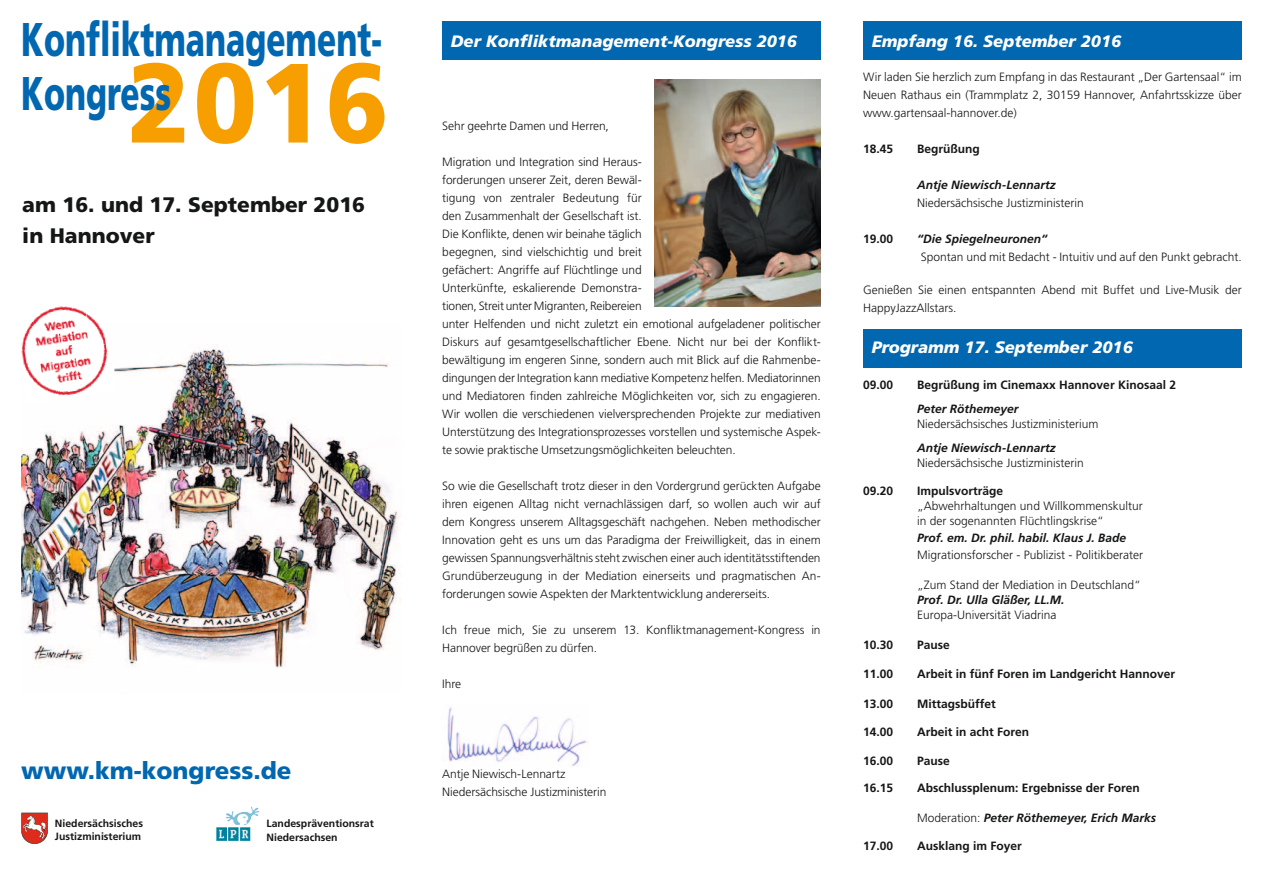
<style>
.page{position:relative;width:1263px;height:893px;background:#fff}
.page>*{position:absolute;margin:0;border:0;box-sizing:border-box;transform-origin:0 0}
.t1{font:900 112.5px "Frutiger";color:#f79e00;scale:.92 1}
.t2{font:900 47.25px/54px "Frutiger";color:#0067b0;scale:.67 1}
.t3{font:900 24px "Frutiger";color:#0067b0}
.t4{font:900 21px/31.5px "Frutiger";color:#151616}
.t5{font:italic 900 16.5px "Frutiger";color:#fff}
.t6{font:300 12px/18px "Frutiger";letter-spacing:-.005em;color:#151616}
.t7{font:700 12px "Frutiger";color:#151616}
.t8{font:italic 700 12px "Frutiger";color:#151616}
.t9{font:700 10.5px/13.5px "Frutiger";color:#151616}
.s1{font-weight:300;font-style:normal}
</style>
<div class="page">
<img style="left:230px;top:807px;width:22px;height:10px">
<svg style="left:21px;top:813px;width:27px;height:31px"></svg>
<img style="left:22px;top:346px;width:378px;height:322px">
<svg style="left:21px;top:306px;width:97px;height:99px"></svg>
<img style="left:447px;top:707px;width:141px;height:60px">
<div style="left:442px;top:21px;width:379px;height:39px;background:#0067b0"></div>
<img style="left:654px;top:80px;width:167px;height:227px">
<div style="left:863px;top:21px;width:379px;height:39px;background:#0067b0"></div>
<div style="left:863px;top:330px;width:379px;height:38px;background:#0067b0"></div>
<h2 class="t2" style="left:21px;top:12px;width:540px">Konfliktmanagement-<br>Kongress</h2>
<h1 class="t1" style="left:128px;top:35px;width:285px">2016</h1>
<h3 class="t4" style="left:22px;top:189px;width:344px">am 16. und 17. September 2016 in Hannover</h3>
<h3 class="t3" style="left:21px;top:756px;width:272px">www.km-kongress.de</h3>
<p class="t9" style="left:55px;top:816px;width:90px">Niedersächsisches<br>Justizministerium</p>
<p class="t9" style="left:266px;top:817px;width:109px">Landespräventionsrat<br>Niedersachsen</p>
<h3 class="t5" style="left:451px;top:31px;width:348px">Der Konfliktmanagement-Kongress 2016</h3>
<p class="t6" style="left:442px;top:117px;width:168px">Sehr geehrte Damen und Herren,</p>
<p class="t6" style="left:442px;top:153px;width:380px">Migration und Integration sind Heraus-<br>forderungen unserer Zeit, deren Bewäl-<br>tigung von zentraler Bedeutung für<br>den Zusammenhalt der Gesellschaft ist.<br>Die Konflikte, denen wir beinahe täglich<br>begegnen, sind vielschichtig und breit<br>gefächert: Angriffe auf Flüchtlinge und<br>Unterkünfte, eskalierende Demonstra-<br>tionen, Streit unter Migranten, Reibereien<br>unter Helfenden und nicht zuletzt ein emotional aufgeladener politischer Diskurs auf gesamtgesellschaftlicher Ebene. Nicht nur bei der Konflikt&shy;bewältigung im engeren Sinne, sondern auch mit Blick auf die Rahmenbe&shy;dingungen der Integration kann mediative Kompetenz helfen. Mediatorinnen und Mediatoren finden zahlreiche Möglichkeiten vor, sich zu engagieren.<br>Wir wollen die verschiedenen vielversprechenden Projekte zur mediativen Unterstützung des Integrationsprozesses vorstellen und systemische Aspek&shy;te sowie praktische Umsetzungsmöglichkeiten beleuchten.</p>
<p class="t6" style="left:442px;top:477px;width:380px;text-align:justify">So wie die Gesellschaft trotz dieser in den Vordergrund gerückten Aufgabe ihren eigenen Alltag nicht vernachlässigen darf, so wollen auch wir auf dem Kongress unserem Alltagsgeschäft nachgehen. Neben methodischer Innovation geht es uns um das Paradigma der Freiwilligkeit, das in einem gewissen Spannungsverhältnis steht zwischen einer auch identitätsstiftenden Grundüberzeugung in der Mediation einerseits und pragmatischen An&shy;forderungen sowie Aspekten der Marktentwicklung andererseits.</p>
<p class="t6" style="left:442px;top:621px;width:380px">Ich freue mich, Sie zu unserem 13. Konfliktmanagement-Kongress in<br>Hannover begrüßen zu dürfen.</p>
<p class="t6" style="left:442px;top:675px;width:21px">Ihre</p>
<p class="t6" style="left:442px;top:765px;width:166px">Antje Niewisch-Lennartz<br>Niedersächsische Justizministerin</p>
<h3 class="t5" style="left:872px;top:31px;width:251px">Empfang 16. September 2016</h3>
<p class="t6" style="left:863px;top:68px;width:380px;text-align:justify">Wir laden Sie herzlich zum Empfang in das Restaurant „Der Gartensaal“ im Neuen Rathaus ein (Trammplatz 2, 30159 Hannover, Anfahrtsskizze über www.gartensaal-hannover.de)</p>
<p class="t7" style="left:863px;top:142px;width:32px">18.45</p>
<p class="t7" style="left:917px;top:142px;width:64px">Begrüßung</p>
<p class="t8" style="left:917px;top:178px;width:140px">Antje Niewisch-Lennartz</p>
<p class="t6" style="left:917px;top:194px;width:168px">Niedersächsische Justizministerin</p>
<p class="t7" style="left:863px;top:232px;width:32px">19.00</p>
<p class="t8" style="left:917px;top:232px;width:132px">“Die Spiegelneuronen“</p>
<p class="t6" style="left:921px;top:248px;width:322px">Spontan und mit Bedacht - Intuitiv und auf den Punkt gebracht.</p>
<p class="t6" style="left:863px;top:281px;width:380px">Genießen Sie einen entspannten Abend mit Buffet und Live-Musik der<br>HappyJazzAllstars.</p>
<h3 class="t5" style="left:872px;top:337px;width:263px">Programm 17. September 2016</h3>
<p class="t7" style="left:863px;top:378px;width:32px">09.00</p>
<p class="t7" style="left:917px;top:378px;width:260px">Begrüßung im Cinemaxx Hannover Kinosaal 2</p>
<p class="t8" style="left:917px;top:401px;width:103px">Peter Röthemeyer</p>
<p class="t6" style="left:917px;top:415px;width:183px">Niedersächsisches Justizministerium</p>
<p class="t8" style="left:917px;top:440px;width:140px">Antje Niewisch-Lennartz</p>
<p class="t6" style="left:917px;top:454px;width:168px">Niedersächsische Justizministerin</p>
<p class="t7" style="left:863px;top:484px;width:32px">09.20</p>
<p class="t7" style="left:917px;top:484px;width:88px">Impulsvorträge</p>
<p class="t6" style="left:917px;top:499px;width:227px;line-height:15px">„Abwehrhaltungen und Willkommenskultur in der sogenannten Flüchtlingskrise“</p>
<p class="t8" style="left:917px;top:531px;width:210px">Prof. em. Dr. phil. habil. Klaus J. Bade</p>
<p class="t6" style="left:917px;top:546px;width:227px">Migrationsforscher - Publizist - Politikberater</p>
<p class="t6" style="left:917px;top:576px;width:225px">„Zum Stand der Mediation in Deutschland“</p>
<p class="t8" style="left:917px;top:593px;width:149px">Prof. Dr. Ulla Gläßer, LL.M.</p>
<p class="t6" style="left:917px;top:606px;width:141px">Europa-Universität Viadrina</p>
<p class="t7" style="left:863px;top:638px;width:32px">10.30</p>
<p class="t7" style="left:917px;top:638px;width:34px">Pause</p>
<p class="t7" style="left:863px;top:667px;width:32px">11.00</p>
<p class="t7" style="left:917px;top:667px;width:259px">Arbeit in fünf Foren im Landgericht Hannover</p>
<p class="t7" style="left:863px;top:697px;width:32px">13.00</p>
<p class="t7" style="left:917px;top:697px;width:80px">Mittagsbüffet</p>
<p class="t7" style="left:863px;top:725px;width:32px">14.00</p>
<p class="t7" style="left:917px;top:725px;width:113px">Arbeit in acht Foren</p>
<p class="t7" style="left:863px;top:754px;width:32px">16.00</p>
<p class="t7" style="left:917px;top:754px;width:34px">Pause</p>
<p class="t7" style="left:863px;top:781px;width:32px">16.15</p>
<p class="t7" style="left:917px;top:781px;width:224px">Abschlussplenum: Ergebnisse der Foren</p>
<p class="t8" style="left:917px;top:811px;width:240px"><span class="s1">Moderation:</span> Peter Röthemeyer, Erich Marks</p>
<p class="t7" style="left:863px;top:839px;width:32px">17.00</p>
<p class="t7" style="left:917px;top:839px;width:106px">Ausklang im Foyer</p>
</div>
